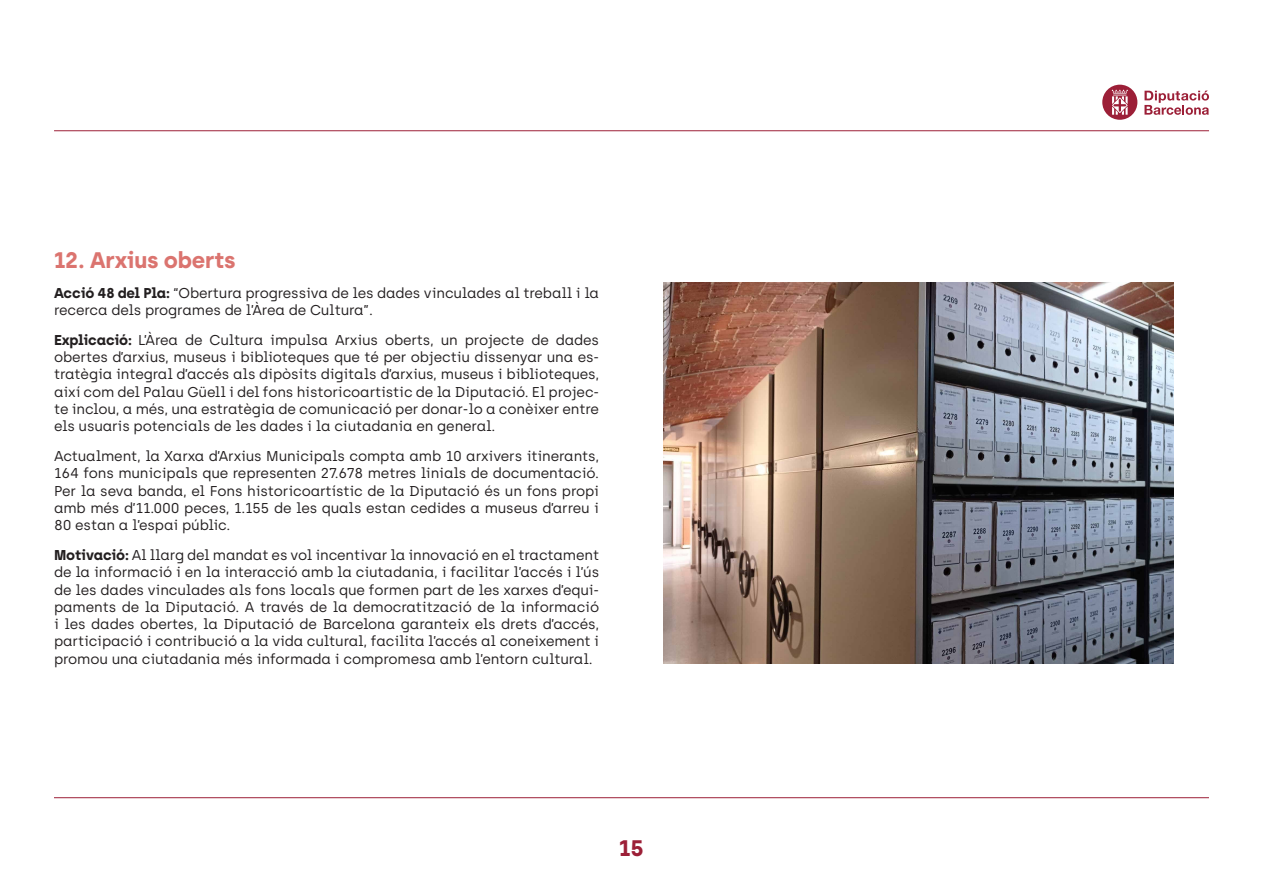
<style>
.page{position:relative;width:1263px;height:893px;background:#fff}
.page>*{position:absolute;margin:0;border:0;box-sizing:border-box;transform-origin:0 0}
.titulos{font:700 22.5px "Archia";letter-spacing:-.01em;color:#db746f}
.titulos-2{font:700 22.5px "Archia";color:#9c1f37}
.text_seguit{font:14.25px/17.2px "Archia";letter-spacing:-.01em;color:#231f20;text-align:justify}
.s1{font-weight:700}
</style>
<div class="page">
<svg style="left:1144px;top:91px;width:65px;height:24px"></svg>
<svg style="left:1102px;top:85px;width:35px;height:35px"></svg>
<hr style="left:54px;top:130px;width:1155px;height:1px;background:#9c1f37">
<hr style="left:54px;top:797px;width:1155px;height:1px;background:#9c1f37">
<img style="left:664px;top:282px;width:509px;height:381px">
<p class="titulos" style="left:54px;top:246px;width:183px">12. Arxius oberts</p>
<p class="text_seguit" style="left:54px;top:284px;width:547px"><span class="s1">Acció 48 del Pla:</span> “Obertura progressiva de les dades vinculades al treball i la recerca dels programes de l’Àrea de Cultura”.</p>
<p class="text_seguit" style="left:54px;top:331px;width:547px"><span class="s1">Explicació:</span> L’Àrea de Cultura impulsa Arxius oberts, un projecte de dades obertes d’arxius, museus i biblioteques que té per objectiu dissenyar una es&shy;tratègia integral d’accés als dipòsits digitals d’arxius, museus i biblioteques, així com del Palau Güell i del fons historicoartistic de la Diputació. El projec&shy;te inclou, a més, una estratègia de comunicació per donar-lo a conèixer entre els usuaris potencials de les dades i la ciutadania en general.</p>
<p class="text_seguit" style="left:54px;top:447px;width:547px">Actualment, la Xarxa d’Arxius Municipals compta amb 10 arxivers itinerants, 164 fons municipals que representen 27.678 metres linials de documentació.<br>Per la seva banda, el Fons historicoartístic de la Diputació és un fons propi amb més d’11.000 peces, 1.155 de les quals estan cedides a museus d’arreu i 80 estan a l’espai públic.</p>
<p class="text_seguit" style="left:54px;top:546px;width:547px"><span class="s1">Motivació:</span> Al llarg del mandat es vol incentivar la innovació en el tractament de la informació i en la interacció amb la ciutadania, i facilitar l’accés i l’ús de les dades vinculades als fons locals que formen part de les xarxes d’equi&shy;paments de la Diputació. A través de la democratització de la informació i les dades obertes, la Diputació de Barcelona garanteix els drets d’accés, participació i contribució a la vida cultural, facilita l’accés al coneixement i promou una ciutadania més informada i compromesa amb l’entorn cultural.</p>
<p class="titulos-2" style="left:619px;top:834px;width:26px">15</p>
</div>
